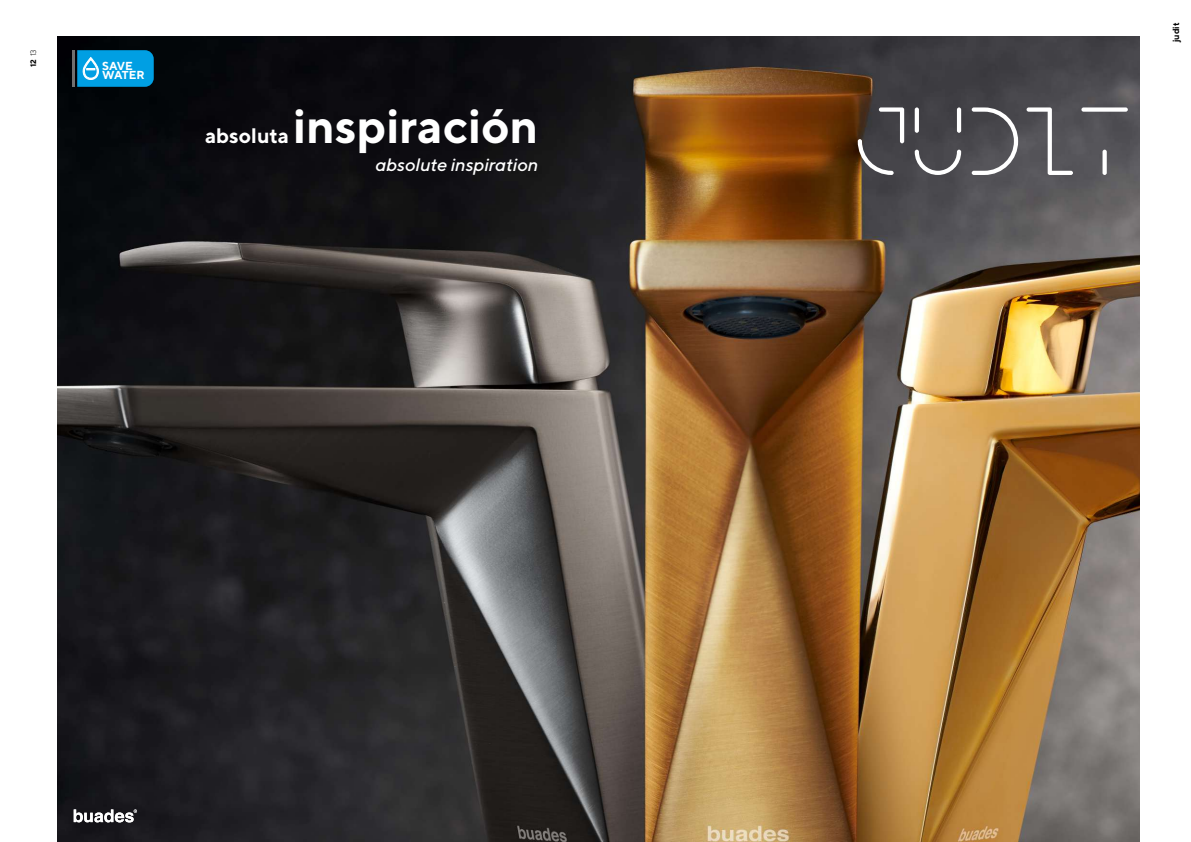
<style>
.page{position:relative;width:1191px;height:842px;background:#fff}
.page>*{position:absolute;margin:0;border:0;box-sizing:border-box;transform-origin:0 0}
.t1{font:84.4px "Amari Font 34 100 Regular";letter-spacing:-.035em;color:#fff}
.t2{font:700 48px "TT Norms";color:#fff}
.t3{font:700 21px "TT Norms";color:#fff}
.t4{font:italic 500 18px "TT Norms";color:#fff}
.t5{font:700 11.6px/9.2px "TT Norms";color:#fff}
.t6{font:700 9px "TT Norms";color:#000}
.t7{font:700 8px "TT Norms";color:#000}
.s1{font-weight:300}
</style>
<div class="page">
<img style="left:58px;top:36px;width:1082px;height:806px">
<svg style="left:74px;top:809px;width:63px;height:13px"></svg>
<svg style="left:77px;top:50px;width:77px;height:37px;background:#0c9fde"></svg>
<hr style="left:72px;top:50px;width:2px;height:37px;background:#706f6f">
<p class="t7" style="left:28px;top:67px;width:20px;rotate:-90deg">12 <span class="s1">13</span></p>
<p class="t5" style="left:102px;top:61px;width:44px">SAVE<br>WATER</p>
<p class="t3" style="left:205px;top:122px;width:85px">absoluta</p>
<h2 class="t2" style="left:293px;top:96px;width:247px">inspiración</h2>
<p class="t4" style="left:375px;top:154px;width:164px">absolute inspiration</p>
<h1 class="t1" style="left:851px;top:96px;width:284px">JUDIT</h1>
<p class="t6" style="left:1170px;top:42px;width:21px;rotate:-90deg">judit</p>
</div>
